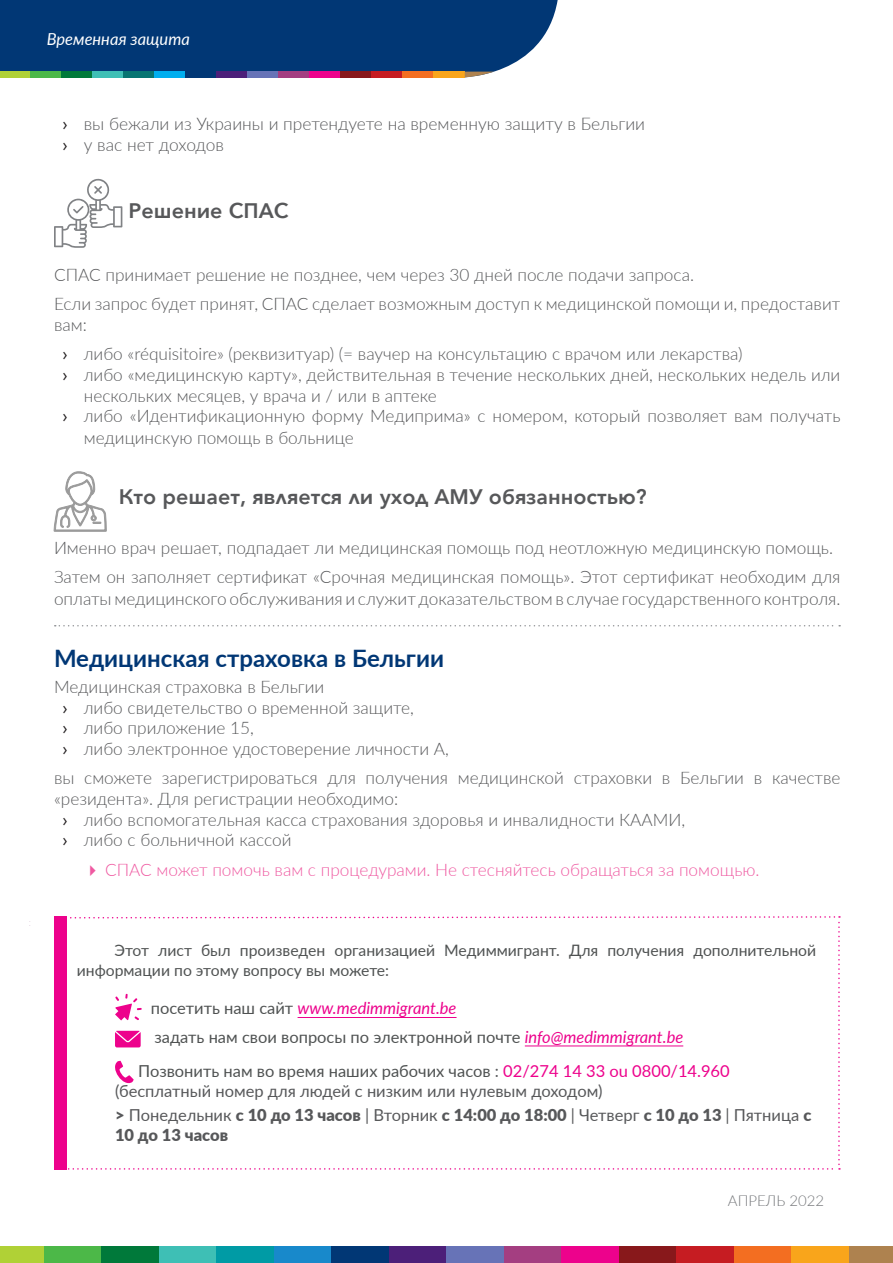
<style>
.page{position:relative;width:893px;height:1263px;background:#fff}
.page>*{position:absolute;margin:0;border:0;box-sizing:border-box;transform-origin:0 0}
.t1{font:700 24px "Lato";color:#013775}
.t2{font:800 21px "Avenir";color:#57585a}
.t3{font:300 17.4px "Lato";color:#57585a}
.t4{font:300 17.25px/20.7px "Lato";color:#57585a}
.t5{font:300 17.25px "Lato";color:#ef59a1}
.t6{font:16.5px/19.8px "Lato";color:#57585a}
.t7{font:900 16.5px/19.8px "Lato";color:#57585a}
.t8{font:16.5px "Lato";color:#4f5252}
.t9{font:italic 16.5px "Lato";color:#ed028c}
.t10{font:italic 16.5px "Lato";color:#fff}
.t11{font:15.75px/19.8px "Lato";color:#4f5252}
.t12{font:300 15px "Lato";color:#76787b}
.s1{font-family:"Gotham Narrow";font-weight:400;color:#231f20}
.s2{font-style:normal;color:#4f5252}
.s3{font-style:italic;color:#ed028c}
.s4{color:#4f5252}
.s5{color:#ed028c}
.s6{font-weight:400}
</style>
<div class="page">
<svg style="left:0;top:0;width:558px;height:78px;background:#154479"></svg>
<svg style="left:54px;top:178px;width:68px;height:70px"></svg>
<svg style="left:54px;top:472px;width:52px;height:59px"></svg>
<svg style="left:55px;top:625px;width:785px;height:1px"></svg>
<svg style="left:68px;top:916px;width:772px;height:254px"></svg>
<div style="left:54px;top:916px;width:13px;height:254px;background:#ed028c"></div>
<div style="left:849px;top:1246px;width:44px;height:17px;background:#ae824f"></div>
<div style="left:0;top:1246px;width:44px;height:17px;background:#b0d136"></div>
<div style="left:44px;top:1246px;width:57px;height:17px;background:#4cb848"></div>
<div style="left:101px;top:1246px;width:58px;height:17px;background:#00793a"></div>
<div style="left:159px;top:1246px;width:57px;height:17px;background:#3ebfb5"></div>
<div style="left:216px;top:1246px;width:58px;height:17px;background:#009ba5"></div>
<div style="left:274px;top:1246px;width:57px;height:17px;background:#1889cb"></div>
<div style="left:331px;top:1246px;width:58px;height:17px;background:#013775"></div>
<div style="left:389px;top:1246px;width:57px;height:17px;background:#4c1f79"></div>
<div style="left:446px;top:1246px;width:58px;height:17px;background:#6773b7"></div>
<div style="left:504px;top:1246px;width:57px;height:17px;background:#a43e81"></div>
<div style="left:561px;top:1246px;width:58px;height:17px;background:#ed028c"></div>
<div style="left:619px;top:1246px;width:58px;height:17px;background:#88181b"></div>
<div style="left:677px;top:1246px;width:57px;height:17px;background:#c61c22"></div>
<div style="left:734px;top:1246px;width:58px;height:17px;background:#f36e21"></div>
<div style="left:792px;top:1246px;width:57px;height:17px;background:#f9a51b"></div>
<div style="left:47px;top:32px;width:256px;height:16px;background:#013775"></div>
<p class="t10" style="left:47px;top:27px;width:144px">Временная защита</p>
<p class="t3" style="left:63px;top:111px;width:584px"><span class="s1">›</span> вы бежали из Украины и претендуете на временную защиту в Бельгии</p>
<p class="t3" style="left:63px;top:133px;width:163px"><span class="s1">›</span> у вас нет доходов</p>
<p class="t2" style="left:129px;top:195px;width:162px">Решение СПАС</p>
<p class="t4" style="left:54px;top:264px;width:641px">СПАС принимает решение не позднее, чем через 30 дней после подачи запроса.</p>
<p class="t4" style="left:54px;top:293px;width:788px">Если запрос будет принят, СПАС сделает возможным доступ к медицинской помощи и, предоставит вам:</p>
<p class="t4" style="left:63px;top:343px;width:682px"><span class="s1">›</span> либо «réquisitoire» (реквизитуар) (= ваучер на консультацию с врачом или лекарства)</p>
<p class="t4" style="left:84px;top:364px;width:758px;text-indent:-21px"><span class="s1">›</span> либо «медицинскую карту», действительная в течение нескольких дней, нескольких недель или нескольких месяцев, у врача и / или в аптеке</p>
<p class="t4" style="left:84px;top:405px;width:758px;line-height:21.6px;text-indent:-21px"><span class="s1">›</span> либо «Идентификационную форму Медиприма» с номером, который позволяет вам получать медицинскую помощь в больнице</p>
<p class="t2" style="left:119px;top:481px;width:529px">Кто решает, является ли уход АМУ обязанностью?</p>
<p class="t4" style="left:54px;top:537px;width:780px">Именно врач решает, подпадает ли медицинская помощь под неотложную медицинскую помощь.</p>
<p class="t4" style="left:54px;top:566px;width:788px;line-height:21.6px">Затем он заполняет сертификат «Срочная медицинская помощь». Этот сертификат необходим для оплаты медицинского обслуживания и служит доказательством в случае государственного контроля.</p>
<p class="t1" style="left:54px;top:640px;width:391px">Медицинская страховка в Бельгии</p>
<p class="t4" style="left:54px;top:676px;width:272px">Медицинская страховка в Бельгии</p>
<p class="t4" style="left:63px;top:696px;width:353px"><span class="s1">›</span> либо свидетельство о временной защите,</p>
<p class="t4" style="left:63px;top:717px;width:193px"><span class="s1">›</span> либо приложение 15,</p>
<p class="t4" style="left:63px;top:738px;width:388px"><span class="s1">›</span> либо электронное удостоверение личности А,</p>
<p class="t4" style="left:54px;top:767px;width:788px">вы сможете зарегистрироваться для получения медицинской страховки в Бельгии в качестве «резидента». Для регистрации необходимо:</p>
<p class="t4" style="left:63px;top:808px;width:624px"><span class="s1">›</span> либо вспомогательная касса страхования здоровья и инвалидности КААМИ,</p>
<p class="t4" style="left:63px;top:829px;width:230px"><span class="s1">›</span> либо с больничной кассой</p>
<p class="t5" style="left:105px;top:857px;width:656px">СПАС может помочь вам с процедурами. Не стесняйтесь обращаться за помощью.</p>
<p class="t11" style="left:77px;top:940px;width:741px;text-indent:38px">Этот лист был произведен организацией Медиммигрант. Для получения дополнительной информации по этому вопросу вы можете:</p>
<p class="t9" style="left:151px;top:997px;width:307px"><span class="s2">посетить наш сайт</span> www.medimmigrant.be</p>
<p class="t8" style="left:154px;top:1025px;width:530px">задать нам свои вопросы по электронной почте <span class="s3">info@medimmigrant.be</span></p>
<p class="t6" style="left:115px;top:1060px;width:616px;text-indent:23px"><span class="s4">Позвонить нам во время наших рабочих часов</span> : <span class="s5">02/274 14 33 ou 0800/14.960 </span>(бесплатный номер для людей с низким или нулевым доходом)</p>
<p class="t7" style="left:115px;top:1104px;width:698px">&gt; <span class="s6">Понедельник</span> с 10 до 13 часов <span class="s6">| Вторник</span> с 14:00 до 18:00 <span class="s6">| Четверг</span> с 10 до 13 <span class="s6">| Пятница</span> с<br>10 до 13 часов</p>
<p class="t12" style="left:728px;top:1190px;width:98px">АПРЕЛЬ 2022</p>
</div>
